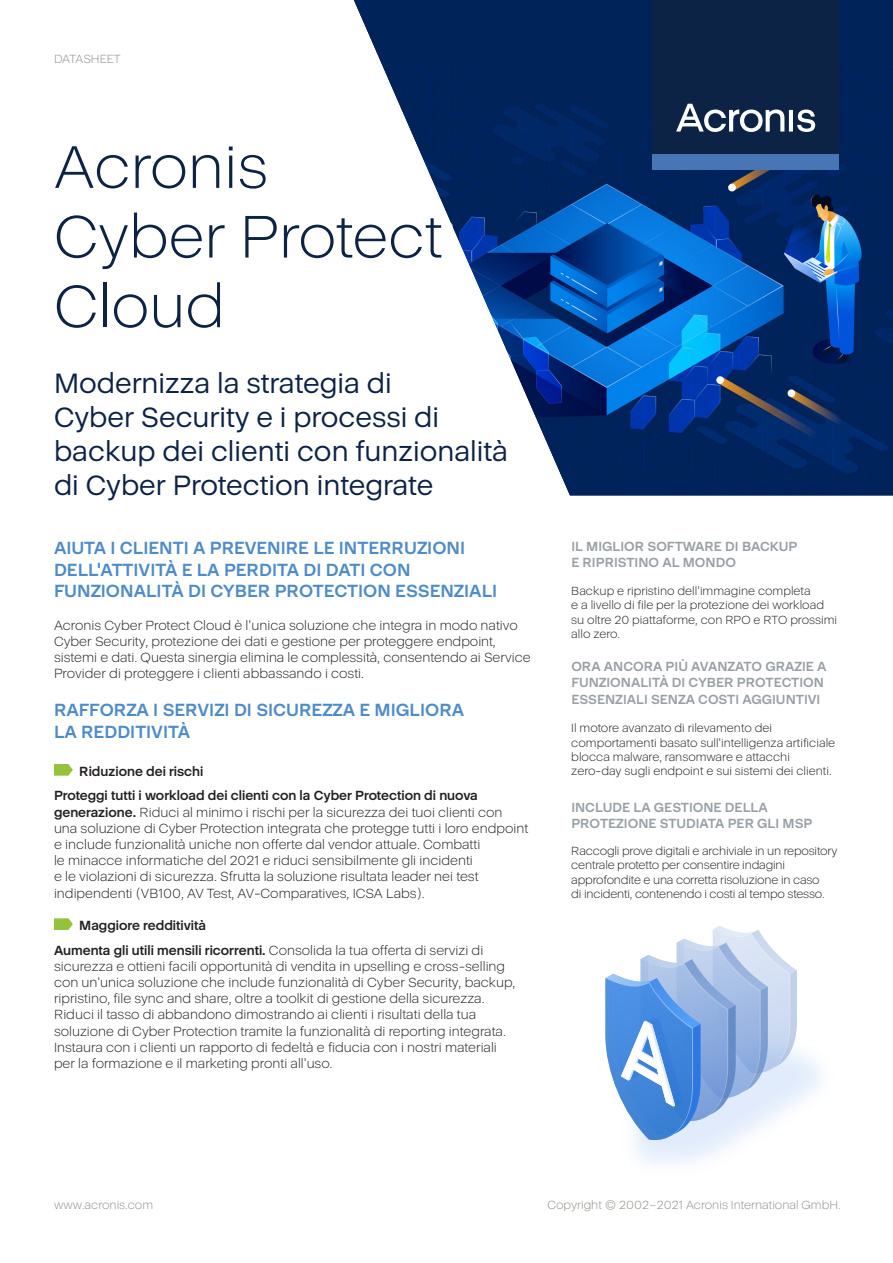
<style>
.page{position:relative;width:893px;height:1263px;background:#fff}
.page>*{position:absolute;margin:0;border:0;box-sizing:border-box;transform-origin:0 0}
.t1{font:300 61.2px/69.6px "Acronis Cyber";color:#0c2346}
.t2{font:28.5px/34.2px "Acronis Cyber";color:#0c2346}
.t3{font:700 18px/21.6px "Acronis Cyber";color:#4e8bc9}
.t4{font:300 13.5px/16.2px "Acronis Cyber";color:#231f20}
.t5{font:700 13.5px/16.2px "Acronis Cyber";color:#97a0a5}
.t6{font:700 13.5px/24.8px "Acronis Cyber";color:#231f20}
.t7{font:300 12px/14.4px "Acronis Cyber";letter-spacing:-.005em;color:#231f20}
.t8{font:12px "Acronis Cyber VF";color:#8f8e88}
.s1{font-weight:700}
.s2{font-weight:300}
</style>
<div class="page">
<img style="left:354px;top:0;width:539px;height:495px">
<svg style="left:54px;top:764px;width:19px;height:12px"></svg>
<svg style="left:54px;top:918px;width:19px;height:12px"></svg>
<div style="left:653px;top:0;width:186px;height:154px;background:#0c2346"></div>
<div style="left:653px;top:154px;width:186px;height:15px;background:#4876b4"></div>
<svg style="left:676px;top:104px;width:139px;height:28px"></svg>
<svg style="left:605px;top:926px;width:192px;height:217px"></svg>
<p class="t8" style="left:54px;top:52px;width:68px">DATASHEET</p>
<h1 class="t1" style="left:54px;top:132px;width:390px">Acronis<br>Cyber Protect<br>Cloud</h1>
<h2 class="t2" style="left:54px;top:366px;width:455px">Modernizza la strategia di<br>Cyber Security e i processi di backup dei clienti con funzionalità di Cyber Protection integrate</h2>
<h3 class="t3" style="left:54px;top:537px;width:445px">AIUTA I CLIENTI A PREVENIRE LE INTERRUZIONI<br>DELL'ATTIVITÀ E LA PERDITA DI DATI CON<br>FUNZIONALITÀ DI CYBER PROTECTION ESSENZIALI</h3>
<p class="t4" style="left:54px;top:617px;width:478px">Acronis Cyber Protect Cloud è l'unica soluzione che integra in modo nativo Cyber Security, protezione dei dati e gestione per proteggere endpoint, sistemi e dati. Questa sinergia elimina le complessità, consentendo ai Service Provider di proteggere i clienti abbassando i costi.</p>
<h3 class="t3" style="left:54px;top:699px;width:412px">RAFFORZA I SERVIZI DI SICUREZZA E MIGLIORA<br>LA REDDITIVITÀ</h3>
<p class="t6" style="left:54px;top:759px;width:425px;text-indent:25px">Riduzione dei rischi<br>Proteggi tutti i workload dei clienti con la Cyber Protection di nuova</p>
<p class="t4" style="left:54px;top:804px;width:476px"><span class="s1">generazione.</span> Riduci al minimo i rischi per la sicurezza dei tuoi clienti con una soluzione di Cyber Protection integrata che protegge tutti i loro endpoint e include funzionalità uniche non offerte dal vendor attuale. Combatti<br>le minacce informatiche del 2021 e riduci sensibilmente gli incidenti<br>e le violazioni di sicurezza. Sfrutta la soluzione risultata leader nei test indipendenti (VB100, AV Test, AV-Comparatives, ICSA Labs).</p>
<p class="t6" style="left:54px;top:913px;width:431px;text-indent:25px">Maggiore redditività<br>Aumenta gli utili mensili ricorrenti. <span class="s2">Consolida la tua offerta di servizi di</span></p>
<p class="t4" style="left:54px;top:958px;width:463px">sicurezza e ottieni facili opportunità di vendita in upselling e cross-selling con un'unica soluzione che include funzionalità di Cyber Security, backup, ripristino, file sync and share, oltre a toolkit di gestione della sicurezza.<br>Riduci il tasso di abbandono dimostrando ai clienti i risultati della tua soluzione di Cyber Protection tramite la funzionalità di reporting integrata.<br>Instaura con i clienti un rapporto di fedeltà e fiducia con i nostri materiali per la formazione e il marketing pronti all'uso.</p>
<p class="t5" style="left:571px;top:538px;width:227px">IL MIGLIOR SOFTWARE DI BACKUP<br>E RIPRISTINO AL MONDO</p>
<p class="t7" style="left:571px;top:583px;width:267px">Backup e ripristino dell'immagine completa<br>e a livello di file per la protezione dei workload su oltre 20 piattaforme, con RPO e RTO prossimi allo zero.</p>
<p class="t5" style="left:571px;top:658px;width:257px">ORA ANCORA PIÙ AVANZATO GRAZIE A<br>FUNZIONALITÀ DI CYBER PROTECTION<br>ESSENZIALI SENZA COSTI AGGIUNTIVI</p>
<p class="t7" style="left:571px;top:721px;width:265px">Il motore avanzato di rilevamento dei comportamenti basato sull'intelligenza artificiale blocca malware, ransomware e attacchi zero‑day sugli endpoint e sui sistemi dei clienti.</p>
<p class="t5" style="left:571px;top:799px;width:243px">INCLUDE LA GESTIONE DELLA<br>PROTEZIONE STUDIATA PER GLI MSP</p>
<p class="t7" style="left:571px;top:843px;width:268px">Raccogli prove digitali e archiviale in un repository centrale protetto per consentire indagini approfondite e una corretta risoluzione in caso<br>di incidenti, contenendo i costi al tempo stesso.</p>
<p class="t8" style="left:54px;top:1198px;width:101px">www.acronis.com</p>
<p class="t8" style="left:547px;top:1198px;width:295px">Copyright © 2002–2021 Acronis International GmbH.</p>
</div>
